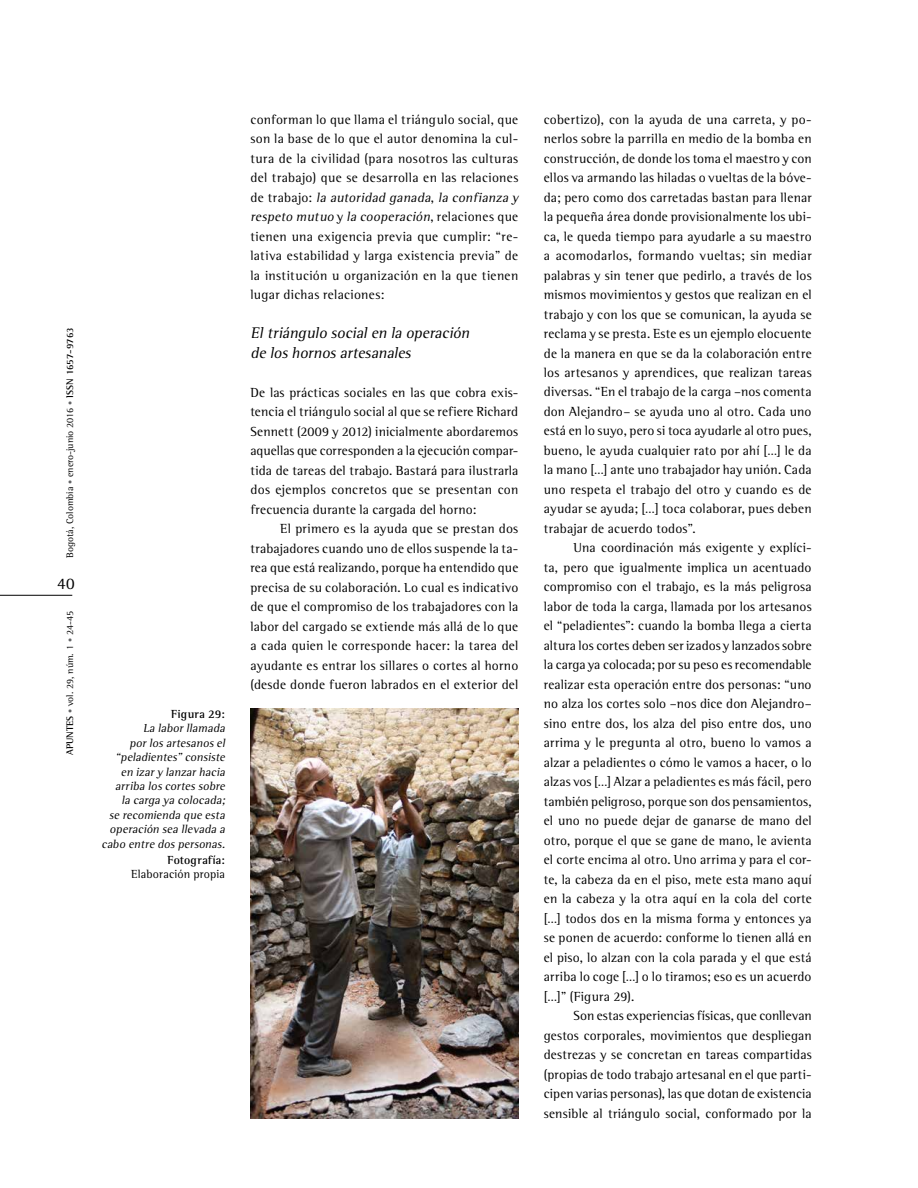
<style>
.page{position:relative;width:918px;height:1188px;background:#fff}
.page>*{position:absolute;margin:0;border:0;box-sizing:border-box;transform-origin:0 0}
.t1{font:16.5px "Agfa Rotis Semi Serif";color:#000}
.t2{font:italic 15.75px/19.5px "Agfa Rotis Semi Serif";color:#000}
.t3{font:13.5px/19.5px "Agfa Rotis Semi Serif";letter-spacing:.015em;color:#000;text-align:justify}
.t4{font:italic 12px/14.4px "Agfa Rotis Semi Serif";color:#000;text-align:right}
.t5{font:700 12px "Agfa Rotis Semi Serif";letter-spacing:.005em;color:#000}
.t6{font:12px "Agfa Rotis Semi Serif";letter-spacing:.01em;color:#000}
.t7{font:9.75px "Agfa Rotis Semi Serif";color:#000}
.s1{font-size:8.25px;color:#636466}
.s2{font-weight:700}
.s3{font-style:italic}
</style>
<div class="page">
<hr style="left:0;top:595px;width:72px;height:1px;background:#000">
<img style="left:250px;top:709px;width:268px;height:409px">
<p class="t7" style="left:64px;top:558px;width:232px;rotate:-90deg">Bogotá, Colombia <span class="s1">•</span> enero-junio 2016 <span class="s1">•</span> <span class="s2">ISSN 1657-9763</span></p>
<p class="t1" style="left:57px;top:574px;width:19px">40</p>
<p class="t7" style="left:64px;top:755px;width:145px;rotate:-90deg"><span class="s2">APUNTES</span> <span class="s1">•</span> vol. 29, núm. 1 <span class="s1">•</span> 24-45</p>
<p class="t5" style="left:171px;top:707px;width:55px">Figura 29:</p>
<p class="t4" style="left:102px;top:721px;width:127px">La laborllamada porlosartesanosel “peladientes” consiste en izary lanzarhacia arriba loscortessobre la carga ya colocada;<br>se recomienda que esta operación sea llevada a cabo entre dospersonas.</p>
<p class="t5" style="left:168px;top:853px;width:59px">Fotografía:</p>
<p class="t6" style="left:131px;top:867px;width:95px">Elaboración propia</p>
<p class="t3" style="left:250px;top:109px;width:269px">conforman lo que llama el triángulo social, que son la base de lo que el autor denomina la cul&shy;tura de la civilidad (para nosotros las culturas del trabajo) que se desarrolla en las relaciones d e t r a b aj o : <span class="s3">la autoridad ganada</span>, <span class="s3">la confianza y respeto mutuo</span> y <span class="s3">la cooperación</span>, r el a c i o n e s q u e tienen una exigencia previa que cumplir: “re&shy;lativa estabilidad y larga existencia previa” de la institución u organización en la que tienen lugar dichas relaciones:</p>
<p class="t2" style="left:250px;top:323px;width:224px">Eltriángulo socialen la operación de loshornosartesanales</p>
<p class="t3" style="left:250px;top:382px;width:269px">De las prácticas sociales en las que cobra exis&shy;tencia el triángulo social al que se refiere Richard Sennett (2009 y 2012) inicialmente abordaremos aquellas que corresponden a la ejecución compar&shy;tida de tareas del trabajo. Bastará para ilustrarla dos ejemplos concretos que se presentan con frecuencia durante la cargada del horno:</p>
<p class="t3" style="left:250px;top:519px;width:269px;text-indent:30px">El primero es la ayuda que se prestan dos trabajadores cuando uno de ellos suspende la ta&shy;rea que está realizando, porque ha entendido que precisa de su colaboración. Lo cual es indicativo de que el compromiso de los trabajadores con la labor del cargado se extiende más allá de lo que a cada quien le corresponde hacer: la tarea del ayudante es entrar los sillares o cortes al horno (desde donde fueron labrados en el exterior del</p>
<p class="t3" style="left:544px;top:109px;width:269px">cobertizo), con la ayuda de una carreta, y po&shy;nerlos sobre la parrilla en medio de la bomba en construcción, de donde los toma el maestro y con ellos va armando las hiladas o vueltas de la bóve&shy;da; pero como dos carretadas bastan para llenar la pequeña área donde provisionalmente los ubi&shy;ca, le queda tiempo para ayudarle a su maestro a acomodarlos, formando vueltas; sin mediar palabras y sin tener que pedirlo, a través de los mismos movimientos y gestos que realizan en el trabajo y con los que se comunican, la ayuda se reclama y se presta. Este es un ejemplo elocuente de la manera en que se da la colaboración entre los artesanos y aprendices, que realizan tareas diversas. “En el trabajo de la carga –nos comenta don Alejandro– se ayuda uno al otro. Cada uno está en lo suyo, pero si toca ayudarle al otro pues, bueno, le ayuda cualquier rato por ahí […] le da la mano […] ante uno trabajador hay unión. Cada uno respeta el trabajo del otro y cuando es de ayudar se ayuda; […] toca colaborar, pues deben trabajar de acuerdo todos”.</p>
<p class="t3" style="left:544px;top:538px;width:269px;text-indent:30px">Una coordinación más exigente y explíci&shy;ta, pero que igualmente implica un acentuado compromiso con el trabajo, es la más peligrosa labor de toda la carga, llamada por los artesanos el “peladientes”: cuando la bomba llega a cierta altura los cortes deben ser izados y lanzados sobre la carga ya colocada; por su peso es recomendable realizar esta operación entre dos personas: “uno no alza los cortes solo –nos dice don Alejandro– sino entre dos, los alza del piso entre dos, uno arrima y le pregunta al otro, bueno lo vamos a alzar a peladientes o cómo le vamos a hacer, o lo alzas vos […] Alzar a peladientes es más fácil, pero también peligroso, porque son dos pensamientos, el uno no puede dejar de ganarse de mano del otro, porque el que se gane de mano, le avienta el corte encima al otro. Uno arrima y para el cor&shy;te, la cabeza da en el piso, mete esta mano aquí en la cabeza y la otra aquí en la cola del corte […] todos dos en la misma forma y entonces ya se ponen de acuerdo: conforme lo tienen allá en el piso, lo alzan con la cola parada y el que está arriba lo coge […] o lo tiramos; eso es un acuerdo […]” (Figura 29).</p>
<p class="t3" style="left:544px;top:1006px;width:269px;text-indent:30px">Son estas experiencias físicas, que conllevan gestos corporales, movimientos que despliegan destrezas y se concretan en tareas compartidas (propias de todo trabajo artesanal en el que parti&shy;cipen varias personas), las que dotan de existencia sensible al triángulo social, conformado por la</p>
</div>
